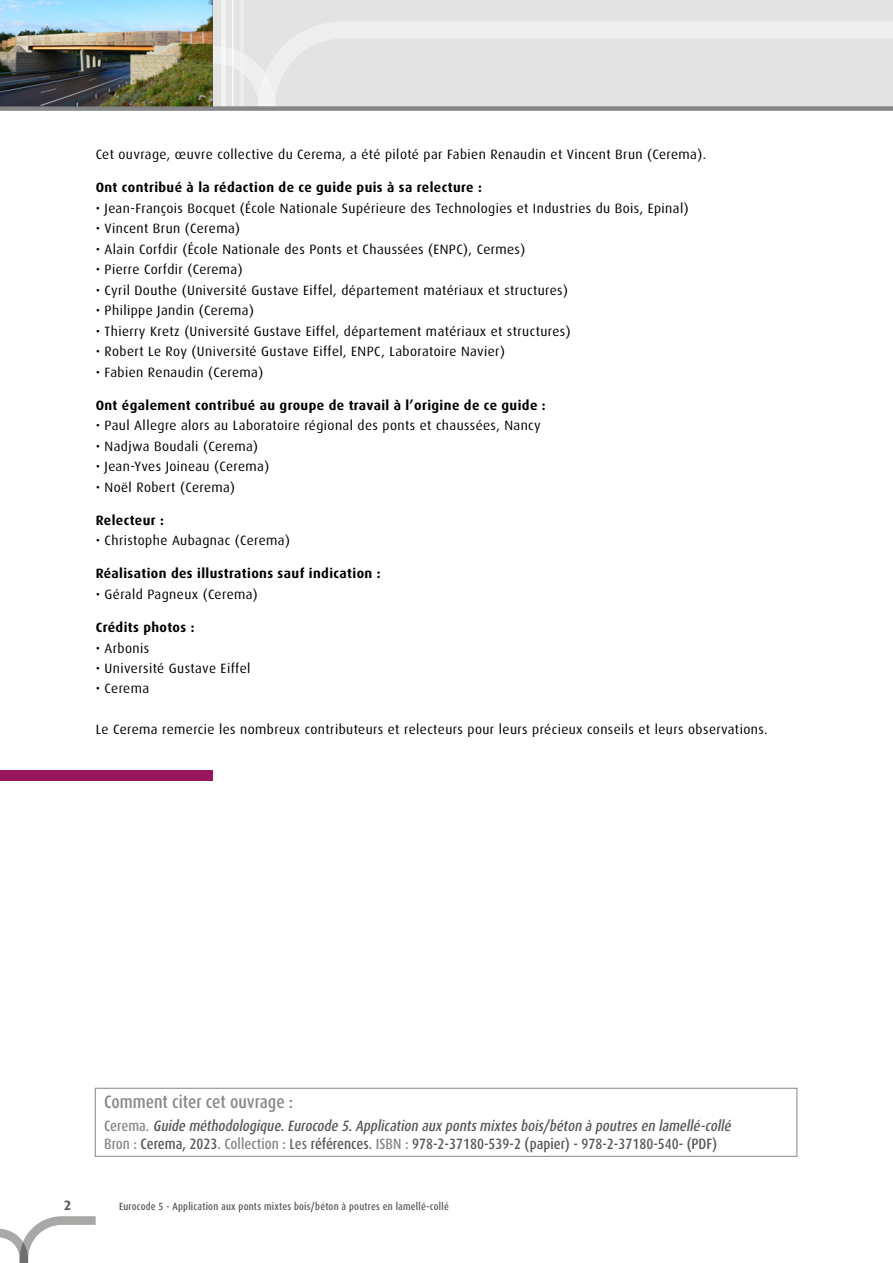
<style>
.page{position:relative;width:893px;height:1263px;background:#fff}
.page>*{position:absolute;margin:0;border:0;box-sizing:border-box;transform-origin:0 0}
.t1{font:500 condensed 18px "Dax OT";color:#878787}
.t2{font:italic 500 condensed 15px/18px "Dax OT";color:#575756}
.t3{font:13.5px "Dax OT";letter-spacing:.03em;color:#000}
.t4{font:700 13.5px "Dax OT";letter-spacing:.03em;color:#000}
.t5{font:700 13.5px "Dax OT";color:#575756}
.t6{font:500 condensed 10.5px "Dax OT";letter-spacing:.02em;color:#575756}
.s1{font-style:normal;color:#878787}
.s2{font-style:normal}
.s3{font-style:normal;color:#706f6f}
</style>
<div class="page">
<svg style="left:0;top:1216px;width:96px;height:47px"></svg>
<div style="left:212px;top:0;width:681px;height:106px;background:#e3e3e3"></div>
<svg style="left:275px;top:22px;width:618px;height:75px"></svg>
<div style="left:0;top:106px;width:893px;height:5px;background:#878787"></div>
<svg style="left:213px;top:0;width:62px;height:106px"></svg>
<img style="left:0;top:0;width:213px;height:106px">
<div style="left:95px;top:1088px;width:702px;height:69px;border:1px solid #878787"></div>
<div style="left:0;top:770px;width:213px;height:10px;background:#97165c"></div>
<p class="t3" style="left:96px;top:147px;width:612px">Cet ouvrage, œuvre collective du Cerema, a été piloté par Fabien Renaudin et Vincent Brun (Cerema).</p>
<p class="t4" style="left:96px;top:180px;width:388px">Ont contribué à la rédaction de ce guide puis à sa relecture :</p>
<p class="t3" style="left:96px;top:201px;width:594px">• Jean-François Bocquet (École Nationale Supérieure des Technologies et Industries du Bois, Epinal)</p>
<p class="t3" style="left:96px;top:221px;width:146px">• Vincent Brun (Cerema)</p>
<p class="t3" style="left:96px;top:242px;width:431px">• Alain Corfdir (École Nationale des Ponts et Chaussées (ENPC), Cermes)</p>
<p class="t3" style="left:96px;top:262px;width:148px">• Pierre Corfdir (Cerema)</p>
<p class="t3" style="left:96px;top:283px;width:474px">• Cyril Douthe (Université Gustave Eiffel, département matériaux et structures)</p>
<p class="t3" style="left:96px;top:303px;width:160px">• Philippe Jandin (Cerema)</p>
<p class="t3" style="left:96px;top:323px;width:476px">• Thierry Kretz (Université Gustave Eiffel, département matériaux et structures)</p>
<p class="t3" style="left:96px;top:344px;width:411px">• Robert Le Roy (Université Gustave Eiffel, ENPC, Laboratoire Navier)</p>
<p class="t3" style="left:96px;top:364px;width:169px">• Fabien Renaudin (Cerema)</p>
<p class="t4" style="left:96px;top:397px;width:451px">Ont également contribué au groupe de travail à l’origine de ce guide :</p>
<p class="t3" style="left:96px;top:418px;width:447px">• Paul Allegre alors au Laboratoire régional des ponts et chaussées, Nancy</p>
<p class="t3" style="left:96px;top:438px;width:164px">• Nadjwa Boudali (Cerema)</p>
<p class="t3" style="left:96px;top:459px;width:175px">• Jean-Yves Joineau (Cerema)</p>
<p class="t3" style="left:96px;top:479px;width:141px">• Noël Robert (Cerema)</p>
<p class="t4" style="left:96px;top:512px;width:70px">Relecteur :</p>
<p class="t3" style="left:96px;top:533px;width:196px">• Christophe Aubagnac (Cerema)</p>
<p class="t4" style="left:96px;top:566px;width:286px">Réalisation des illustrations sauf indication :</p>
<p class="t3" style="left:96px;top:587px;width:164px">• Gérald Pagneux (Cerema)</p>
<p class="t4" style="left:96px;top:620px;width:100px">Crédits photos :</p>
<p class="t3" style="left:96px;top:640px;width:55px">• Arbonis</p>
<p class="t3" style="left:96px;top:661px;width:156px">• Université Gustave Eiffel</p>
<p class="t3" style="left:96px;top:681px;width:55px">• Cerema</p>
<p class="t3" style="left:96px;top:722px;width:673px">Le Cerema remercie les nombreux contributeurs et relecteurs pour leurs précieux conseils et leurs observations.</p>
<h1 class="t1" style="left:104px;top:1090px;width:190px">Comment citer cet ouvrage :</h1>
<p class="t2" style="left:104px;top:1116px;width:631px"><span class="s1">C e r e m a .</span> Guide méthodologique.Eurocode 5.Application aux pontsmixtesbois/béton à poutresen lamellé-collé<br><span class="s1">Bron :</span> <span class="s2">Cerema, 2023</span><span class="s1">. Collection :</span> <span class="s3">Les</span> <span class="s2">références</span><span class="s3">.</span> <span class="s1">ISBN :</span> <span class="s2">978-2-37180-539-2 (papier) - 978-2-37180-540- (PDF)</span></p>
<p class="t5" style="left:64px;top:1197px;width:9px">2</p>
<p class="t6" style="left:119px;top:1199px;width:331px">Eurocode 5 - Application aux ponts mixtes bois/béton à poutres en lamellé-collé</p>
</div>
